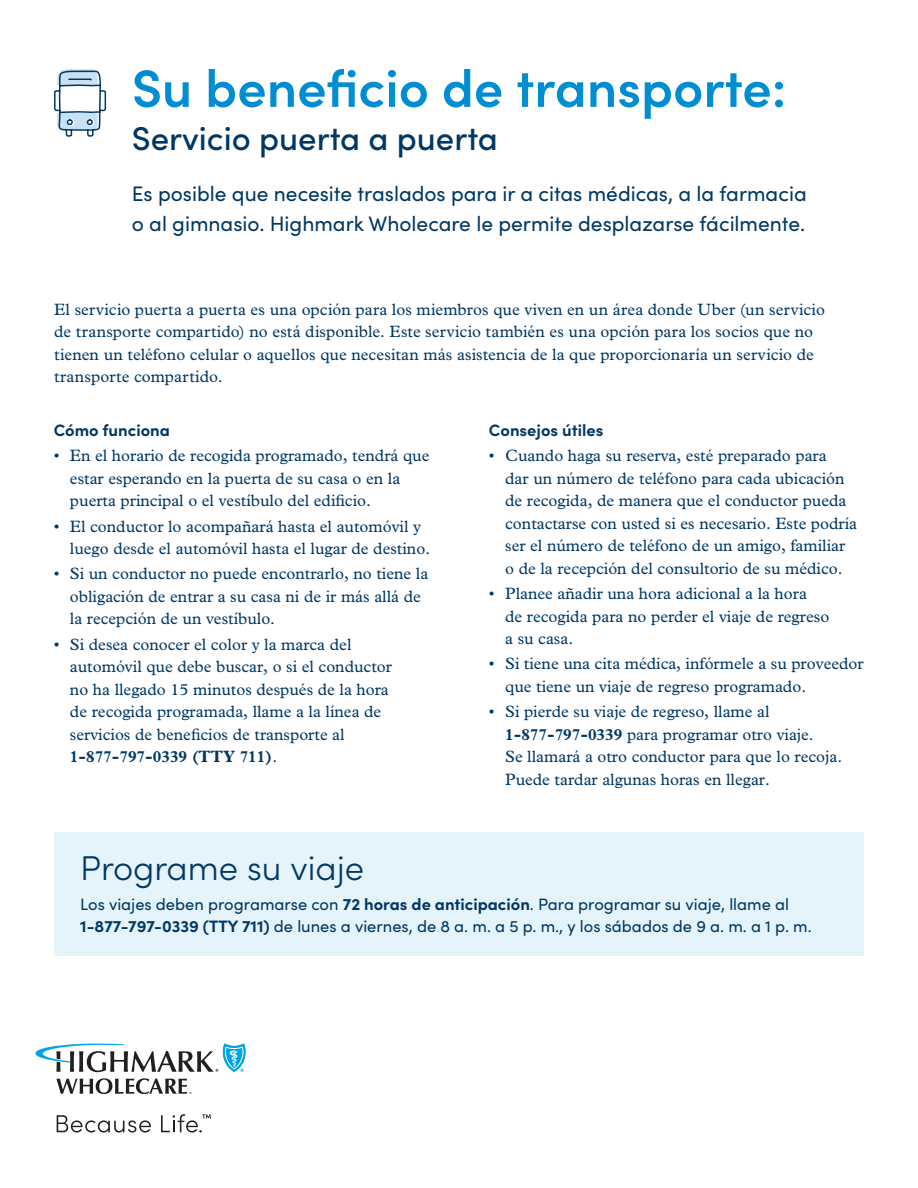
<style>
.page{position:relative;width:918px;height:1188px;background:#fff}
.page>*{position:absolute;margin:0;border:0;box-sizing:border-box;transform-origin:0 0}
.t1{font:600 52.5px "Sofia Pro";color:#008dd1}
.t2{font:300 34.5px "Sofia Pro";color:#003863}
.t3{font:500 33px "Sofia Pro";color:#003863}
.t4{font:21px/30px "Sofia Pro";color:#003863}
.t5{font:16.5px/22.5px "Plantin MT Pro";color:#003863}
.t6{font:16.5px/22.5px "Sofia Pro";color:#003863}
.t7{font:700 16.5px "Sofia Pro";color:#003863}
.s1{font-weight:700}
</style>
<div class="page">
<div style="left:54px;top:832px;width:810px;height:123px;background:#e5f3fb"></div>
<svg style="left:54px;top:69px;width:53px;height:68px"></svg>
<svg style="left:57px;top:1115px;width:94px;height:18px"></svg>
<svg style="left:161px;top:1114px;width:50px;height:19px"></svg>
<svg style="left:56px;top:1078px;width:136px;height:16px"></svg>
<svg style="left:35px;top:1043px;width:211px;height:29px"></svg>
<h1 class="t1" style="left:132px;top:49px;width:656px">Su beneficio de transporte:</h1>
<h2 class="t3" style="left:132px;top:114px;width:368px">Servicio puerta a puerta</h2>
<p class="t4" style="left:132px;top:177px;width:676px">Es posible que necesite traslados para ir a citas médicas, a la farmacia o al gimnasio. Highmark Wholecare le permite desplazarse fácilmente.</p>
<p class="t5" style="left:54px;top:298px;width:772px">El servicio puerta a puerta es una opción para los miembros que viven en un área donde Uber (un servicio de transporte compartido) no está disponible. Este servicio también es una opción para los socios que no tienen un teléfono celular o aquellos que necesitan más asistencia de la que proporcionaría un servicio de transporte compartido.</p>
<h3 class="t7" style="left:54px;top:418px;width:118px">Cómo funciona</h3>
<p class="t5" style="left:70px;top:445px;width:361px;text-indent:-16px">• En el horario de recogida programado, tendrá que estar esperando en la puerta de su casa o en la puerta principal o el vestíbulo del edificio.</p>
<p class="t5" style="left:70px;top:515px;width:362px;text-indent:-16px">• El conductor lo acompañará hasta el automóvil y luego desde el automóvil hasta el lugar de destino.</p>
<p class="t5" style="left:70px;top:563px;width:360px;text-indent:-16px">• Si un conductor no puede encontrarlo, no tiene la obligación de entrar a su casa ni de ir más allá de la recepción de un vestíbulo.</p>
<p class="t5" style="left:70px;top:633px;width:324px;text-indent:-16px">• Si desea conocer el color y la marca del automóvil que debe buscar, o si el conductor no ha llegado 15 minutos después de la hora de recogida programada, llame a la línea de servicios de beneficios de transporte al <span class="s1">1-877-797-0339 (TTY 711)</span>.</p>
<h3 class="t7" style="left:489px;top:418px;width:116px">Consejos útiles</h3>
<p class="t5" style="left:505px;top:445px;width:354px;text-indent:-16px">• Cuando haga su reserva, esté preparado para<br>dar un número de teléfono para cada ubicación de recogida, de manera que el conductor pueda contactarse con usted si es necesario. Este podría ser el número de teléfono de un amigo, familiar o de la recepción del consultorio de su médico.</p>
<p class="t5" style="left:505px;top:582px;width:326px;text-indent:-16px">• Planee añadir una hora adicional a la hora<br>de recogida para no perder el viaje de regreso a su casa.</p>
<p class="t5" style="left:505px;top:653px;width:360px;text-indent:-16px">• Si tiene una cita médica, infórmele a su proveedor que tiene un viaje de regreso programado.</p>
<p class="t5" style="left:505px;top:700px;width:338px;text-indent:-16px">• Si pierde su viaje de regreso, llame al <span class="s1">1-877-797-0339</span> para programar otro viaje.<br>Se llamará a otro conductor para que lo recoja.<br>Puede tardar algunas horas en llegar.</p>
<h2 class="t2" style="left:80px;top:843px;width:285px">Programe su viaje</h2>
<p class="t6" style="left:80px;top:892px;width:733px">Los viajes deben programarse con <span class="s1">72 horas de anticipación</span>. Para programar su viaje, llame al<br><span class="s1">1-877-797-0339 (TTY 711)</span> de lunes a viernes, de 8 a. m. a 5 p. m., y los sábados de 9 a. m. a 1 p. m.</p>
</div>
